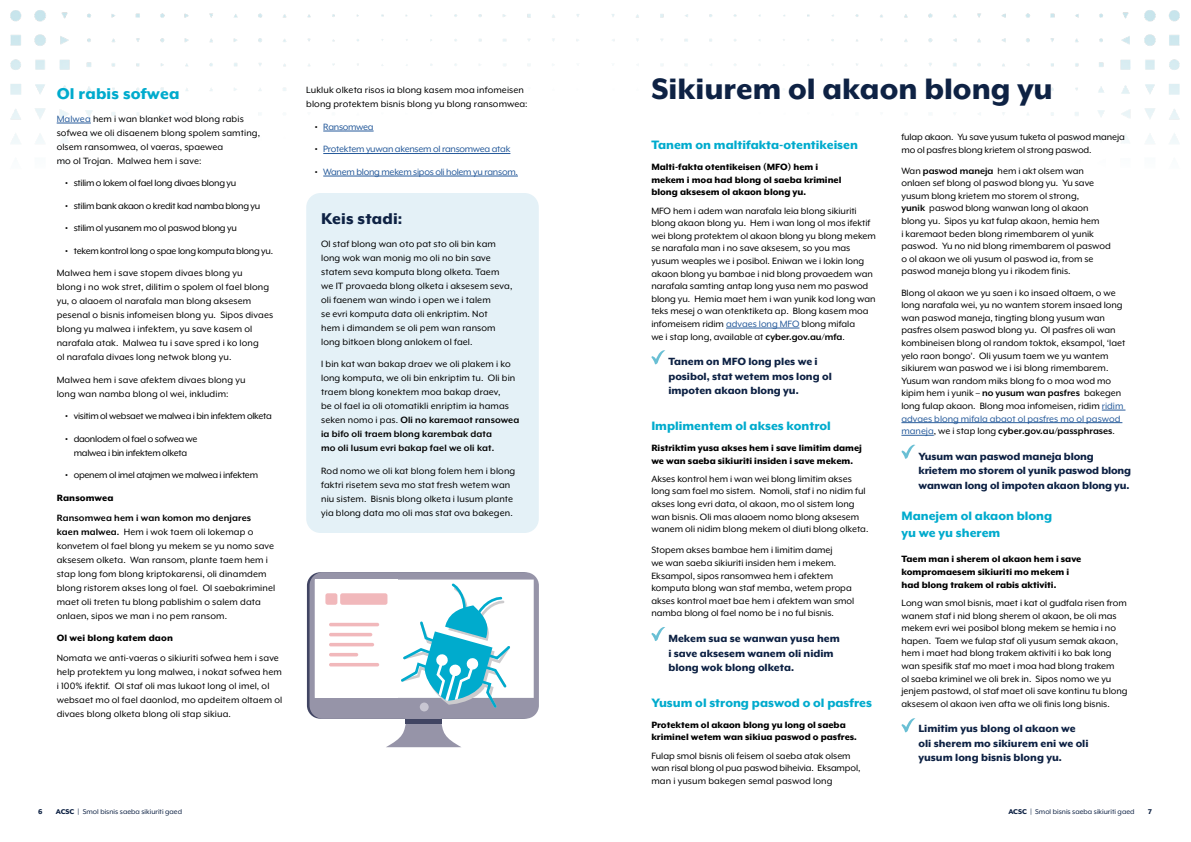
<style>
.page{position:relative;width:1191px;height:842px;background:#fff}
.page>*{position:absolute;margin:0;border:0;box-sizing:border-box;transform-origin:0 0}
.t1{font:800 34px "Mr Eaves XL Mod OT";color:#0e2244}
.t2{font:800 18px "Mr Eaves XL Mod OT";letter-spacing:.01em;color:#00abcd}
.t3{font:800 18px "Mr Eaves XL Mod OT";letter-spacing:.01em;color:#0e2244}
.t4{font:800 14px/17.6px "Mr Eaves XL Mod OT";color:#00abcd}
.t5{font:800 12px/14.4px "Mr Eaves XL Mod OT";color:#0e2244}
.t6{font:10.5px/12.6px "Mr Eaves XL Mod OT";color:#000}
.t7{font:800 10.5px/12.6px "Mr Eaves XL Mod OT";color:#000}
.t8{font:10.5px/22.5px "Mr Eaves XL Mod OT";letter-spacing:-.025em;color:#000}
.t9{font:10.5px "Mr Eaves XL Mod OT";letter-spacing:-.025em;color:#275b9b}
.t10{font:8px "Mr Eaves XL Mod OT";color:#0e2244}
.t11{font:800 8px "Mr Eaves XL Mod OT";color:#0e2244}
.s1{color:#275b9b}
.s2{font-weight:700}
.s3{font-weight:800}
.s4{font-weight:700;color:#000}
</style>
<div class="page">
<img style="left:10px;top:10px;width:1170px;height:144px">
<div style="left:306px;top:193px;width:233px;height:340px;background:#e4f1f7;border-radius:14px"></div>
<svg style="left:307px;top:572px;width:232px;height:175px"></svg>
<hr style="left:57px;top:123px;width:34px;height:1px;background:#275b9b">
<hr style="left:323px;top:131px;width:50px;height:1px;background:#275b9b">
<hr style="left:323px;top:153px;width:187px;height:1px;background:#275b9b">
<hr style="left:323px;top:176px;width:195px;height:1px;background:#275b9b">
<hr style="left:726px;top:328px;width:73px;height:1px;background:#275b9b">
<svg style="left:1101px;top:410px;width:24px;height:1px"></svg>
<hr style="left:901px;top:422px;width:221px;height:1px;background:#275b9b">
<hr style="left:901px;top:435px;width:32px;height:1px;background:#275b9b">
<svg style="left:651px;top:350px;width:14px;height:14px"></svg>
<svg style="left:651px;top:627px;width:14px;height:14px"></svg>
<svg style="left:901px;top:445px;width:14px;height:14px"></svg>
<svg style="left:901px;top:718px;width:14px;height:14px"></svg>
<h2 class="t2" style="left:57px;top:84px;width:124px">Ol rabis sofwea</h2>
<p class="t6" style="left:57px;top:112px;width:205px;line-height:14px"><span class="s1">Malwea</span> hem i wan blanket wod blong rabis sofwea we oli disaenem blong spolem samting, olsem ransomwea, ol vaeras, spaewea<br>mo ol Trojan. Malwea hem i save:</p>
<p class="t8" style="left:65px;top:172px;width:173px"><span class="s2">•</span> stilim o lokem ol fael long divaes blong yu</p>
<p class="t8" style="left:65px;top:195px;width:197px"><span class="s2">•</span> stilim bank akaon o kredit kad namba blong yu</p>
<p class="t8" style="left:65px;top:217px;width:173px"><span class="s2">•</span> stilim ol yusanem mo ol paswod blong yu</p>
<p class="t8" style="left:57px;top:240px;width:216px;text-indent:9px"><span class="s2">•</span> tekem kontrol long o spae long komputa blong yu.<br>Malwea hem i save stopem divaes blong yu</p>
<p class="t6" style="left:57px;top:280px;width:218px;line-height:14px">blong i no wok stret, dilitim o spolem ol fael blong yu, o alaoem ol narafala man blong aksesem pesenal o bisnis infomeisen blong yu. Sipos divaes blong yu malwea i infektem, yu save kasem ol narafala atak. Malwea tu i save spred i ko long<br>ol narafala divaes long netwok blong yu.</p>
<p class="t6" style="left:57px;top:373px;width:190px;line-height:14px">Malwea hem i save afektem divaes blong yu long wan namba blong ol wei, inkludim:</p>
<p class="t8" style="left:65px;top:405px;width:208px"><span class="s2">•</span> visitim ol websaet we malwea i bin infektem olketa</p>
<p class="t8" style="left:65px;top:432px;width:134px;line-height:14px;text-align:center"><span class="s2">•</span> daonlodem ol fael o sofwea we malwea i bin infektem olketa</p>
<p class="t8" style="left:57px;top:464px;width:203px;text-indent:9px"><span class="s2">•</span> openem ol imel atajmen we malwea i infektem<br><span class="s3">Ransomwea</span></p>
<p class="t6" style="left:57px;top:510px;width:220px;line-height:14px"><span class="s2">Ransomwea hem i wan komon mo denjares kaen malwea.</span> Hem i wok taem oli lokemap o konvetem ol fael blong yu mekem se yu nomo save aksesem olketa. Wan ransom, plante taem hem i stap long fom blong kriptokarensi, oli dinamdem blong ristorem akses long ol fael. Ol saebakriminel maet oli treten tu blong pablishim o salem data onlaen, sipos we man i no pem ransom.</p>
<p class="t7" style="left:57px;top:631px;width:118px">Ol wei blong katem daon</p>
<p class="t6" style="left:57px;top:651px;width:227px;line-height:14px">Nomata we anti-vaeras o sikiuriti sofwea hem i save help protektem yu long malwea, i nokat sofwea hem i 100% ifektif. Ol staf oli mas lukaot long ol imel, ol websaet mo ol fael daonlod, mo apdeitem oltaem ol divaes blong olketa blong oli stap sikiua.</p>
<p class="t6" style="left:306px;top:83px;width:223px;line-height:14px">Lukluk olketa risos ia blong kasem moa infomeisen blong protektem bisnis blong yu blong ransomwea:</p>
<p class="t9" style="left:315px;top:121px;width:60px"><span class="s4">•</span> Ransomwea</p>
<p class="t9" style="left:315px;top:144px;width:197px"><span class="s4">•</span> Protektem yuwan akensem ol ransomwea atak</p>
<p class="t9" style="left:315px;top:166px;width:203px"><span class="s4">•</span> Wanem blong mekem sipos oli holem yu ransom.</p>
<h2 class="t3" style="left:321px;top:209px;width:83px">Keis stadi:</h2>
<p class="t6" style="left:321px;top:237px;width:193px;line-height:14px">Ol staf blong wan oto pat sto oli bin kam long wok wan monig mo oli no bin save statem seva komputa blong olketa. Taem we IT provaeda blong olketa i aksesem seva, oli faenem wan windo i open we i talem<br>se evri komputa data oli enkriptim. Not<br>hem i dimandem se oli pem wan ransom long bitkoen blong anlokem ol fael.</p>
<p class="t6" style="left:321px;top:357px;width:200px;line-height:14px">I bin kat wan bakap draev we oli plakem i ko long komputa, we oli bin enkriptim tu. Oli bin traem blong konektem moa bakap draev,<br>be ol fael ia oli otomatikli enriptim ia hamas seken nomo i pas. <span class="s2">Oli no karemaot ransowea ia bifo oli traem blong karembak data<br>mo oli lusum evri bakap fael we oli kat.</span></p>
<p class="t6" style="left:321px;top:464px;width:196px;line-height:14px">Rod nomo we oli kat blong folem hem i blong faktri risetem seva mo stat fresh wetem wan niu sistem. Bisnis blong olketa i lusum plante yia blong data mo oli mas stat ova bakegen.</p>
<h1 class="t1" style="left:651px;top:70px;width:403px">Sikiurem ol akaon blong yu</h1>
<h3 class="t4" style="left:651px;top:136px;width:208px">Tanem on maltifakta-otentikeisen</h3>
<p class="t7" style="left:651px;top:160px;width:192px">Malti-fakta otentikeisen (MFO) hem i mekem i moa had blong ol saeba kriminel blong aksesem ol akaon blong yu.</p>
<p class="t6" style="left:651px;top:204px;width:226px">MFO hem i adem wan narafala leia blong sikiuriti blong akaon blong yu. Hem i wan long ol mos ifektif wei blong protektem ol akaon blong yu blong mekem se narafala man i no save aksesem, so you mas yusum weaples we i posibol. Eniwan we i lokin long akaon blong yu bambae i nid blong provaedem wan narafala samting antap long yusa nem mo paswod blong yu. Hemia maet hem i wan yunik kod long wan teks mesej o wan otenktiketa ap. Blong kasem moa infomeisem ridim <span class="s1">advaes long MFO</span> blong mifala<br>we i stap long, available at <span class="s2">cyber.gov.au/mfa</span>.</p>
<p class="t5" style="left:668px;top:354px;width:165px">Tanem on MFO long ples we i posibol, stat wetem mos long ol impoten akaon blong yu.</p>
<h3 class="t4" style="left:651px;top:417px;width:181px">Implimentem ol akses kontrol</h3>
<p class="t7" style="left:651px;top:441px;width:212px">Ristriktim yusa akses hem i save limitim damej we wan saeba sikiuriti insiden i save mekem.</p>
<p class="t6" style="left:651px;top:472px;width:217px">Akses kontrol hem i wan wei blong limitim akses long sam fael mo sistem. Nomoli, staf i no nidim ful akses long evri data, ol akaon, mo ol sistem long wan bisnis. Oli mas alaoem nomo blong aksesem wanem oli nidim blong mekem ol diuti blong olketa.</p>
<p class="t6" style="left:651px;top:544px;width:204px">Stopem akses bambae hem i limitim damej<br>we wan saeba sikiuriti insiden hem i mekem.<br>Eksampol, sipos ransomwea hem i afektem komputa blong wan staf memba, wetem propa akses kontrol maet bae hem i afektem wan smol namba blong ol fael nomo be i no ful bisnis.</p>
<p class="t5" style="left:668px;top:631px;width:173px">Mekem sua se wanwan yusa hem i save aksesem wanem oli nidim blong wok blong olketa.</p>
<h3 class="t4" style="left:651px;top:693px;width:222px">Yusum ol strong paswod o ol pasfres</h3>
<p class="t7" style="left:651px;top:718px;width:206px">Protektem ol akaon blong yu long ol saeba kriminel wetem wan sikiua paswod o pasfres.</p>
<p class="t6" style="left:651px;top:749px;width:211px">Fulap smol bisnis oli feisem ol saeba atak olsem wan risal blong ol pua paswod biheivia. Eksampol, man i yusum bakegen semal paswod long</p>
<p class="t6" style="left:901px;top:130px;width:225px">fulap akaon. Yu save yusum tuketa ol paswod maneja mo ol pasfres blong krietem ol strong paswod.</p>
<p class="t6" style="left:901px;top:164px;width:211px">Wan <span class="s2">paswod maneja</span> hem i akt olsem wan onlaen sef blong ol paswod blong yu. Yu save yusum blong krietem mo storem ol strong,<br><span class="s2">yunik</span> paswod blong wanwan long ol akaon blong yu. Sipos yu kat fulap akaon, hemia hem<br>i karemaot beden blong rimembarem ol yunik paswod. Yu no nid blong rimembarem ol paswod o ol akaon we oli yusum ol paswod ia, from se paswod maneja blong yu i rikodem finis.</p>
<p class="t6" style="left:901px;top:286px;width:225px">Blong ol akaon we yu saen i ko insaed oltaem, o we long narafala wei, yu no wantem storem insaed long wan paswod maneja, tingting blong yusum wan pasfres olsem paswod blong yu. Ol pasfres oli wan kombineisen blong ol random toktok, eksampol, ‘laet yelo raon bongo’. Oli yusum taem we yu wantem sikiurem wan paswod we i isi blong rimembarem.<br>Yusum wan random miks blong fo o moa wod mo kipim hem i yunik – <span class="s2">no yusum wan pasfres</span> bakegen long fulap akaon. Blong moa infomeisen, ridim <span class="s1">ridim advaes blong mifala abaot ol pasfres mo ol paswod maneja</span>, we i stap long <span class="s2">cyber.gov.au/passphrases</span>.</p>
<p class="t5" style="left:918px;top:449px;width:214px">Yusum wan paswod maneja blong krietem mo storem ol yunik paswod blong wanwan long ol impoten akaon blong yu.</p>
<h3 class="t4" style="left:901px;top:507px;width:152px">Manejem ol akaon blong yu we yu sherem</h3>
<p class="t7" style="left:901px;top:553px;width:181px">Taem man i sherem ol akaon hem i save kompromaesem sikiuriti mo mekem i had blong trakem ol rabis aktiviti.</p>
<p class="t6" style="left:901px;top:596px;width:228px">Long wan smol bisnis, maet i kat ol gudfala risen from wanem staf i nid blong sherem ol akaon, be oli mas mekem evri wei posibol blong mekem se hemia i no hapen. Taem we fulap staf oli yusum semak akaon, hem i maet had blong trakem aktiviti i ko bak long wan spesifik staf mo maet i moa had blong trakem<br>ol saeba kriminel we oli brek in. Sipos nomo we yu jenjem pastowd, ol staf maet oli save kontinu tu blong aksesem ol akaon iven afta we oli finis long bisnis.</p>
<p class="t5" style="left:918px;top:721px;width:172px">Limitim yus blong ol akaon we oli sherem mo sikiurem eni we oli yusum long bisnis blong yu.</p>
<p class="t11" style="left:38px;top:807px;width:6px">6</p>
<p class="t10" style="left:56px;top:807px;width:128px"><span class="s3">ACSC |</span> Smol bisnis saeba sikiuriti gaed</p>
<p class="t10" style="left:1008px;top:807px;width:128px"><span class="s3">ACSC |</span> Smol bisnis saeba sikiuriti gaed</p>
<p class="t11" style="left:1148px;top:807px;width:5px">7</p>
</div>
